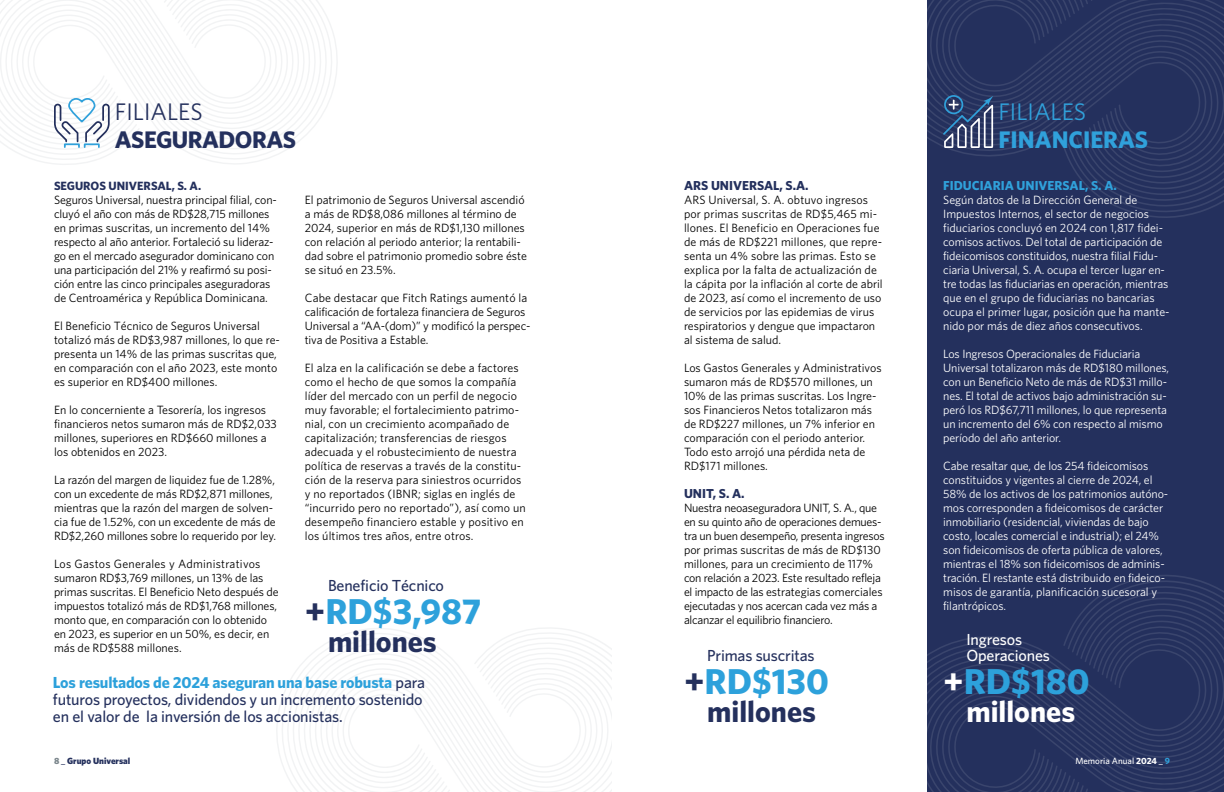
<style>
.page{position:relative;width:1224px;height:792px;background:#fff}
.page>*{position:absolute;margin:0;border:0;box-sizing:border-box;transform-origin:0 0}
.t1{font:700 36px "Whitney";color:#2da1db}
.t2{font:700 30px "Whitney";color:#24305d}
.t3{font:700 30px "Whitney";color:#fff}
.t4{font:700 24px "Whitney";letter-spacing:-.02em;color:#24305d}
.t5{font:700 24px "Whitney";color:#30a1db}
.t6{font:24px "Whitney";color:#24305d}
.t7{font:24px "Whitney";color:#30a1db}
.t8{font:500 16px/17px "Whitney";letter-spacing:-.01em;color:#24305d}
.t9{font:500 16px/16px "Whitney";letter-spacing:-.01em;color:#fff}
.t10{font:700 13px "Whitney";color:#24305d}
.t11{font:700 13px "Whitney";color:#30a1db}
.t12{font:12px/14px "Whitney";color:#000}
.t13{font:12px/14px "Whitney";letter-spacing:-.01em;color:#fff}
.t14{font:12px/14px "Whitney";letter-spacing:-.02em;color:#000}
.t15{font:700 12px "Whitney";color:#24305d}
.t16{font:500 9px "Whitney";color:#fff}
.t17{font:900 9px "Whitney";color:#24305d}
.s1{color:#24305d}
.s2{font-weight:700;color:#2da1db}
.s3{color:#7b868c}
.s4{font-weight:700}
.s5{color:#fff}
.s6{font-weight:700;color:#30a1db}
</style>
<div class="page">
<div style="left:927px;top:0;width:297px;height:792px;background:#24305d"></div>
<svg style="left:927px;top:580px;width:297px;height:212px"></svg>
<svg style="left:276px;top:628px;width:336px;height:164px"></svg>
<svg style="left:0;top:0;width:338px;height:165px"></svg>
<svg style="left:927px;top:0;width:297px;height:212px"></svg>
<h3 class="t6" style="left:115px;top:97px;width:89px">FILIALES</h3>
<h3 class="t4" style="left:115px;top:125px;width:182px">ASEGURADORAS</h3>
<p class="t15" style="left:54px;top:179px;width:149px">SEGUROS UNIVERSAL, S. A.</p>
<p class="t12" style="left:54px;top:193px;width:224px">Seguros Universal, nuestra principal filial, con&shy;cluyó el año con más de RD$28,715 millones en primas suscritas, un incremento del 14% respecto al año anterior. Fortaleció su lideraz&shy;go en el mercado asegurador dominicano con una participación del 21% y reafirmó su posi&shy;ción entre las cinco principales aseguradoras de Centroamérica y República Dominicana.</p>
<p class="t12" style="left:54px;top:319px;width:227px">El Beneficio Técnico de Seguros Universal totalizó más de RD$3,987 millones, lo que re&shy;presenta un 14% de las primas suscritas que, en comparación con el año 2023, este monto es superior en RD$400 millones.</p>
<p class="t12" style="left:54px;top:403px;width:224px">En lo concerniente a Tesorería, los ingresos financieros netos sumaron más de RD$2,033 millones, superiores en RD$660 millones a los obtenidos en 2023.</p>
<p class="t12" style="left:54px;top:473px;width:224px">La razón del margen de liquidez fue de 1.28%, con un excedente de más RD$2,871 millones, mientras que la razón del margen de solven&shy;cia fue de 1.52%, con un excedente de más de RD$2,260 millones sobre lo requerido por ley.</p>
<p class="t12" style="left:54px;top:557px;width:226px">Los Gastos Generales y Administrativos sumaron RD$3,769 millones, un 13% de las primas suscritas. El Beneficio Neto después de impuestos totalizó más de RD$1,768 millones, monto que, en comparación con lo obtenido en 2023, es superior en un 50%, es decir, en más de RD$588 millones.</p>
<p class="t12" style="left:305px;top:193px;width:224px">El patrimonio de Seguros Universal ascendió a más de RD$8,086 millones al término de 2024, superior en más de RD$1,130 millones con relación al periodo anterior; la rentabili&shy;dad sobre el patrimonio promedio sobre éste se situó en 23.5%.</p>
<p class="t12" style="left:305px;top:291px;width:227px">Cabe destacar que Fitch Ratings aumentó la calificación de fortaleza financiera de Seguros Universal a “AA-(dom)” y modificó la perspec&shy;tiva de Positiva a Estable.</p>
<p class="t12" style="left:305px;top:361px;width:223px">El alza en la calificación se debe a factores como el hecho de que somos la compañía líder del mercado con un perfil de negocio muy favorable; el fortalecimiento patrimo&shy;nial, con un crecimiento acompañado de capitalización; transferencias de riesgos adecuada y el robustecimiento de nuestra política de reservas a través de la constitu&shy;ción de la reserva para siniestros ocurridos y no reportados (IBNR; siglas en inglés de “incurrido pero no reportado”), así como un desempeño financiero estable y positivo en los últimos tres años, entre otros.</p>
<h3 class="t8" style="left:328px;top:576px;width:117px">Beneficio Técnico</h3>
<h1 class="t1" style="left:305px;top:590px;width:178px"><span class="s1">+</span>RD$3,987</h1>
<h2 class="t2" style="left:328px;top:623px;width:110px">millones</h2>
<h3 class="t8" style="left:53px;top:673px;width:374px"><span class="s2">Los resultados de 2024 aseguran una base robusta</span> para futuros proyectos, dividendos y un incremento sostenido en el valor de la inversión de los accionistas.</h3>
<p class="t17" style="left:54px;top:755px;width:78px"><span class="s3">8</span> <span class="s4">_</span> Grupo Universal</p>
<p class="t10" style="left:684px;top:178px;width:126px">ARS UNIVERSAL, S.A.</p>
<p class="t12" style="left:684px;top:193px;width:200px">ARS Universal, S. A. obtuvo ingresos por primas suscritas de RD$5,465 mi&shy;llones. El Beneficio en Operaciones fue de más de RD$221 millones, que repre&shy;senta un 4% sobre las primas. Esto se explica por la falta de actualización de la cápita por la inflación al corte de abril de 2023, así como el incremento de uso de servicios por las epidemias de virus respiratorios y dengue que impactaron al sistema de salud.</p>
<p class="t12" style="left:684px;top:361px;width:199px">Los Gastos Generales y Administrativos sumaron más de RD$570 millones, un 10% de las primas suscritas. Los Ingre&shy;sos Financieros Netos totalizaron más de RD$227 millones, un 7% inferior en comparación con el periodo anterior.<br>Todo esto arrojó una pérdida neta de RD$171 millones.</p>
<p class="t10" style="left:684px;top:486px;width:62px">UNIT, S. A.</p>
<p class="t14" style="left:684px;top:501px;width:202px">Nuestra neoaseguradora UNIT, S. A., que en su quinto año de operaciones demues&shy;tra un buen desempeño, presenta ingresos por primas suscritas de más de RD$130 millones, para un crecimiento de 117% con relación a 2023. Este resultado refleja el impacto de las estrategias comerciales ejecutadas y nos acercan cada vez más a alcanzar el equilibrio financiero.</p>
<h3 class="t8" style="left:707px;top:646px;width:109px">Primas suscritas</h3>
<h1 class="t1" style="left:684px;top:660px;width:146px"><span class="s1">+</span>RD$130</h1>
<h2 class="t2" style="left:707px;top:693px;width:110px">millones</h2>
<h3 class="t7" style="left:999px;top:97px;width:89px">FILIALES</h3>
<h3 class="t5" style="left:999px;top:125px;width:151px">FINANCIERAS</h3>
<p class="t11" style="left:943px;top:178px;width:175px">FIDUCIARIA UNIVERSAL, S. A.</p>
<p class="t13" style="left:943px;top:193px;width:228px">Según datos de la Dirección General de Impuestos Internos, el sector de negocios fiduciarios concluyó en 2024 con 1,817 fidei&shy;comisos activos. Del total de participación de fideicomisos constituidos, nuestra filial Fidu&shy;ciaria Universal, S. A. ocupa el tercer lugar en&shy;tre todas las fiduciarias en operación, mientras que en el grupo de fiduciarias no bancarias ocupa el primer lugar, posición que ha mante&shy;nido por más de diez años consecutivos.</p>
<p class="t13" style="left:943px;top:347px;width:228px">Los Ingresos Operacionales de Fiduciaria Universal totalizaron más de RD$180 millones, con un Beneficio Neto de más de RD$31 millo&shy;nes. El total de activos bajo administración su&shy;peró los RD$67,711 millones, lo que representa un incremento del 6% con respecto al mismo período del año anterior.</p>
<p class="t13" style="left:943px;top:459px;width:227px">Cabe resaltar que, de los 254 fideicomisos constituidos y vigentes al cierre de 2024, el 58% de los activos de los patrimonios autóno&shy;mos corresponden a fideicomisos de carácter inmobiliario (residencial, viviendas de bajo costo, locales comercial e industrial); el 24% son fideicomisos de oferta pública de valores, mientras el 18% son fideicomisos de adminis&shy;tración. El restante está distribuido en fideico&shy;misos de garantía, planificación sucesoral y filantrópicos.</p>
<h3 class="t9" style="left:966px;top:631px;width:85px">Ingresos<br>Operaciones</h3>
<h1 class="t1" style="left:943px;top:660px;width:148px"><span class="s5">+</span>RD$180</h1>
<h2 class="t3" style="left:966px;top:693px;width:110px">millones</h2>
<p class="t16" style="left:1075px;top:755px;width:96px">Memoria Anual <span class="s4">2024 _</span> <span class="s6">9</span></p>
</div>
